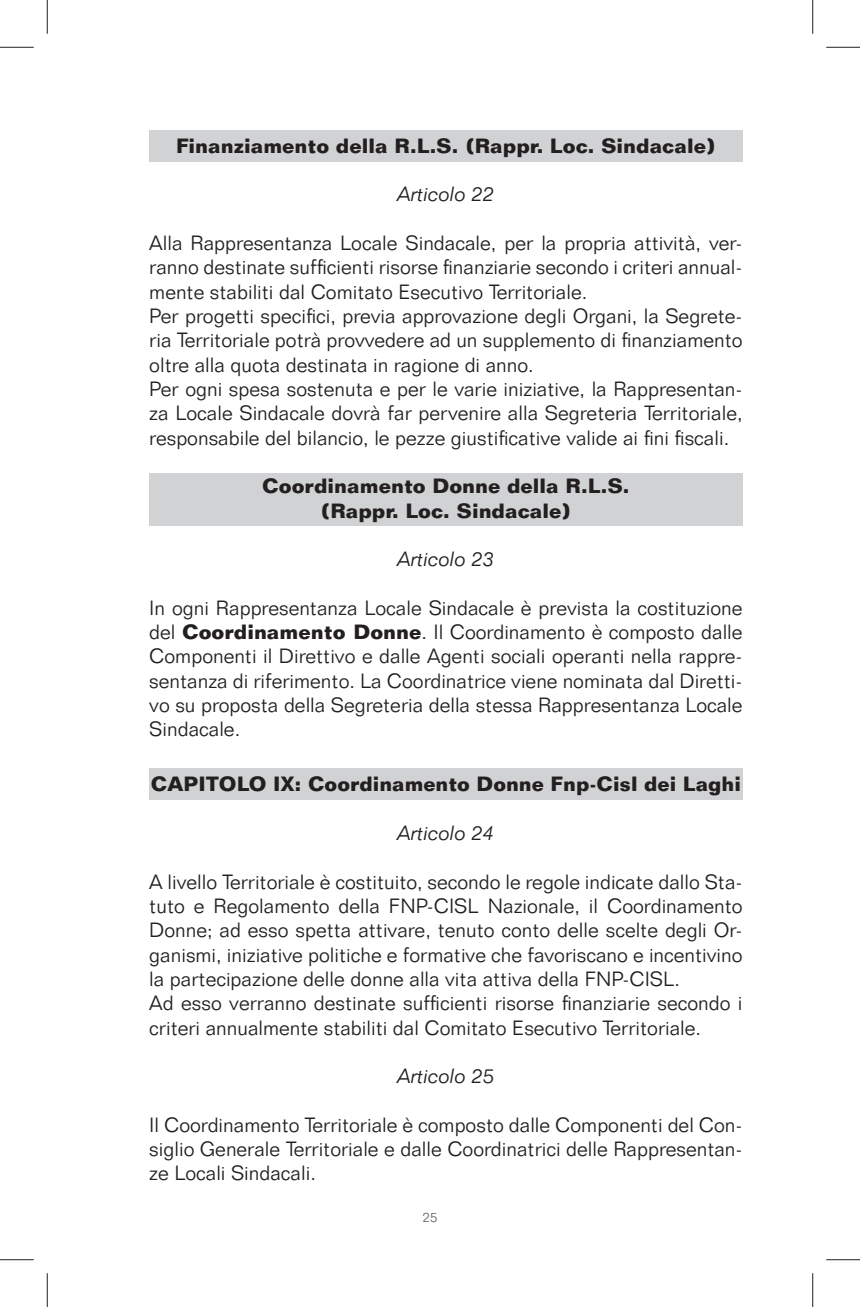
<style>
.page{position:relative;width:860px;height:1307px;background:#fff}
.page>*{position:absolute;margin:0;border:0;box-sizing:border-box;transform-origin:0 0}
.t1{font:300 20.25px/24.3px "Folio BT";color:#231f20}
.t2{font:700 20.25px/24.3px "Folio BT";color:#231f20;text-align:center}
.t3{font:italic 300 20.25px "Folio BT";color:#231f20}
.t4{font:300 13.5px "Folio BT";color:#6c6d70}
.s1{font-weight:700}
</style>
<div class="page">
<div style="left:149px;top:130px;width:593px;height:32px;background:#d1d2d4"></div>
<div style="left:149px;top:473px;width:593px;height:32px;background:#d1d2d4"></div>
<div style="left:149px;top:494px;width:593px;height:32px;background:#d1d2d4"></div>
<div style="left:149px;top:768px;width:593px;height:32px;background:#d1d2d4"></div>
<hr style="left:0;top:47px;width:34px;height:1px;background:#231f20">
<hr style="left:826px;top:47px;width:34px;height:1px;background:#231f20">
<hr style="left:0;top:1259px;width:34px;height:1px;background:#231f20">
<hr style="left:826px;top:1259px;width:34px;height:1px;background:#231f20">
<hr style="left:47px;top:0;width:1px;height:34px;background:#231f20">
<hr style="left:47px;top:1273px;width:1px;height:33px;background:#231f20">
<hr style="left:812px;top:0;width:1px;height:34px;background:#231f20">
<hr style="left:812px;top:1273px;width:1px;height:33px;background:#231f20">
<p class="t2" style="left:176px;top:135px;width:541px">Finanziamento della R.L.S. (Rappr. Loc. Sindacale)</p>
<p class="t3" style="left:398px;top:186px;width:98px">Articolo 22</p>
<p class="t1" style="left:149px;top:233px;width:595px">Alla Rappresentanza Locale Sindacale, per la propria attività, ver&shy;ranno destinate sufficienti risorse finanziarie secondo i criteri annual&shy;mente stabiliti dal Comitato Esecutivo Territoriale.<br>Per progetti specifici, previa approvazione degli Organi, la Segrete&shy;ria Territoriale potrà provvedere ad un supplemento di finanziamento oltre alla quota destinata in ragione di anno.<br>Per ogni spesa sostenuta e per le varie iniziative, la Rappresentan&shy;za Locale Sindacale dovrà far pervenire alla Segreteria Territoriale, responsabile del bilancio, le pezze giustificative valide ai fini fiscali.</p>
<p class="t2" style="left:262px;top:476px;width:369px">Coordinamento Donne della R.L.S. (Rappr. Loc. Sindacale)</p>
<p class="t3" style="left:398px;top:551px;width:98px">Articolo 23</p>
<p class="t1" style="left:149px;top:597px;width:595px;text-align:justify">In ogni Rappresentanza Locale Sindacale è prevista la costituzione del <span class="s1">Coordinamento Donne</span>. Il Coordinamento è composto dalle Componenti il Direttivo e dalle Agenti sociali operanti nella rappre&shy;sentanza di riferimento. La Coordinatrice viene nominata dal Diretti&shy;vo su proposta della Segreteria della stessa Rappresentanza Locale Sindacale.</p>
<p class="t2" style="left:151px;top:774px;width:591px">CAPITOLO IX: Coordinamento Donne Fnp-Cisl dei Laghi</p>
<p class="t3" style="left:398px;top:824px;width:98px">Articolo 24</p>
<p class="t1" style="left:149px;top:871px;width:595px">A livello Territoriale è costituito, secondo le regole indicate dallo Sta&shy;tuto e Regolamento della FNP-CISL Nazionale, il Coordinamento Donne; ad esso spetta attivare, tenuto conto delle scelte degli Or&shy;ganismi, iniziative politiche e formative che favoriscano e incentivino la partecipazione delle donne alla vita attiva della FNP-CISL.<br>Ad esso verranno destinate sufficienti risorse finanziarie secondo i criteri annualmente stabiliti dal Comitato Esecutivo Territoriale.</p>
<p class="t3" style="left:398px;top:1067px;width:98px">Articolo 25</p>
<p class="t1" style="left:149px;top:1114px;width:595px;text-align:justify">Il Coordinamento Territoriale è composto dalle Componenti del Con&shy;siglio Generale Territoriale e dalle Coordinatrici delle Rappresentan&shy;ze Locali Sindacali.</p>
<p class="t4" style="left:423px;top:1212px;width:16px">25</p>
</div>
